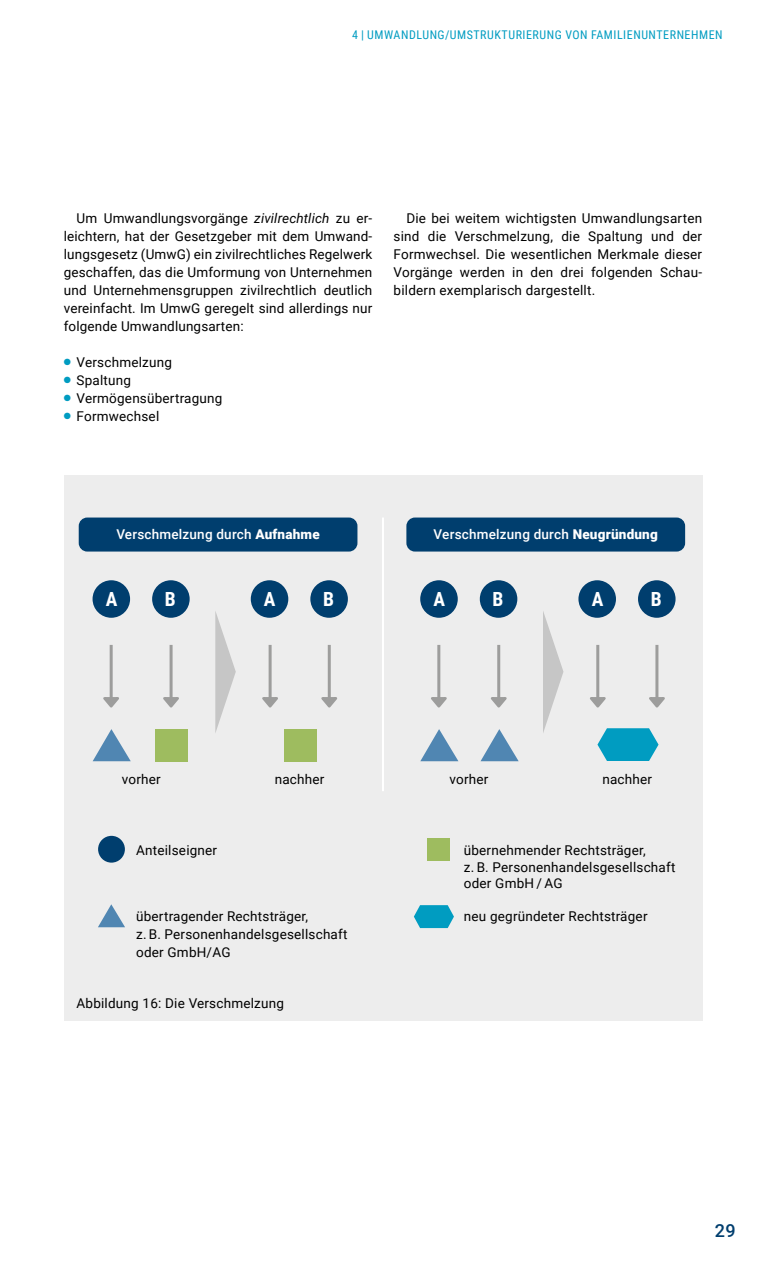
<style>
.page{position:relative;width:766px;height:1263px;background:#fff}
.page>*{position:absolute;margin:0;border:0;box-sizing:border-box;transform-origin:0 0}
.t1{font:700 19.5px "Roboto Condensed";color:#fff}
.t2{font:500 18px "Roboto";color:#003e6e}
.t3{font:13.5px/18px "Roboto";letter-spacing:.015em;color:#000;text-align:justify}
.t4{font:500 13.5px "Roboto";letter-spacing:.015em;color:#fff}
.t5{font:12px "Roboto Condensed";letter-spacing:.045em;color:#009cc1}
.s1{font-style:italic}
.s2{color:#009cc1}
.s3{font-weight:900}
</style>
<div class="page">
<div style="left:64px;top:475px;width:638px;height:546px;background:#ededed"></div>
<div style="left:79px;top:517px;width:278px;height:34px;background:#003e6e;border-radius:9px"></div>
<div style="left:406px;top:517px;width:279px;height:34px;background:#003e6e;border-radius:9px"></div>
<svg style="left:98px;top:904px;width:27px;height:23px"></svg>
<svg style="left:93px;top:729px;width:38px;height:32px"></svg>
<svg style="left:420px;top:729px;width:38px;height:32px"></svg>
<svg style="left:480px;top:729px;width:38px;height:32px"></svg>
<svg style="left:215px;top:611px;width:21px;height:122px"></svg>
<svg style="left:543px;top:611px;width:20px;height:122px"></svg>
<div style="left:426px;top:838px;width:23px;height:23px;background:#9ebc5f"></div>
<div style="left:155px;top:729px;width:32px;height:32px;background:#9ebc5f"></div>
<div style="left:284px;top:729px;width:32px;height:32px;background:#9ebc5f"></div>
<div style="left:98px;top:836px;width:27px;height:27px;background:#003e6e;border-radius:50%"></div>
<div style="left:92px;top:580px;width:38px;height:38px;background:#003e6e;border-radius:50%"></div>
<div style="left:420px;top:580px;width:37px;height:38px;background:#003e6e;border-radius:50%"></div>
<div style="left:251px;top:580px;width:37px;height:38px;background:#003e6e;border-radius:50%"></div>
<div style="left:578px;top:580px;width:37px;height:38px;background:#003e6e;border-radius:50%"></div>
<div style="left:152px;top:580px;width:38px;height:38px;background:#003e6e;border-radius:50%"></div>
<div style="left:479px;top:580px;width:38px;height:38px;background:#003e6e;border-radius:50%"></div>
<div style="left:310px;top:580px;width:38px;height:38px;background:#003e6e;border-radius:50%"></div>
<div style="left:637px;top:580px;width:38px;height:38px;background:#003e6e;border-radius:50%"></div>
<svg style="left:597px;top:728px;width:61px;height:33px;background:#26a9c8"></svg>
<svg style="left:414px;top:905px;width:40px;height:23px"></svg>
<hr style="left:110px;top:645px;width:3px;height:56px;background:#9d9d9c">
<svg style="left:103px;top:695px;width:16px;height:13px"></svg>
<hr style="left:437px;top:645px;width:3px;height:56px;background:#9d9d9c">
<svg style="left:431px;top:695px;width:16px;height:13px"></svg>
<hr style="left:268px;top:645px;width:3px;height:56px;background:#9d9d9c">
<svg style="left:262px;top:695px;width:16px;height:13px"></svg>
<hr style="left:596px;top:645px;width:3px;height:56px;background:#9d9d9c">
<svg style="left:590px;top:695px;width:16px;height:13px"></svg>
<hr style="left:169px;top:645px;width:3px;height:56px;background:#9d9d9c">
<svg style="left:163px;top:695px;width:16px;height:13px"></svg>
<hr style="left:497px;top:645px;width:3px;height:56px;background:#9d9d9c">
<svg style="left:491px;top:695px;width:16px;height:13px"></svg>
<hr style="left:328px;top:645px;width:3px;height:56px;background:#9d9d9c">
<svg style="left:321px;top:695px;width:16px;height:13px"></svg>
<hr style="left:655px;top:645px;width:3px;height:56px;background:#9d9d9c">
<svg style="left:649px;top:695px;width:16px;height:13px"></svg>
<hr style="left:382px;top:517px;width:2px;height:274px;background:#fff">
<p class="t5" style="left:352px;top:27px;width:372px">4 | UMWANDLUNG/UMSTRUKTURIERUNG VON FAMILIENUNTERNEHMEN</p>
<p class="t3" style="left:64px;top:208px;width:310px;text-indent:13px">Um Umwandlungsvorgänge <span class="s1">zivilrechtlich</span> zu er&shy;leichtern, hat der Gesetzgeber mit dem Umwand&shy;lungsgesetz (UmwG) ein zivilrechtliches Regelwerk geschaffen, das die Umformung von Unternehmen und Unternehmensgruppen zivilrechtlich deutlich vereinfacht. Im UmwG geregelt sind allerdings nur folgende Umwandlungsarten:</p>
<p class="t3" style="left:64px;top:352px;width:110px"><span class="s2">●</span> Verschmelzung</p>
<p class="t3" style="left:64px;top:370px;width:69px"><span class="s2">●</span> Spaltung</p>
<p class="t3" style="left:64px;top:388px;width:160px"><span class="s2">●</span> Vermögensübertragung</p>
<p class="t3" style="left:64px;top:406px;width:97px"><span class="s2">●</span> Formwechsel</p>
<p class="t3" style="left:393px;top:208px;width:310px;text-indent:13px">Die bei weitem wichtigsten Umwandlungsarten sind die Verschmelzung, die Spaltung und der Formwechsel. Die wesentlichen Merkmale dieser Vorgänge werden in den drei folgenden Schau&shy;bildern exemplarisch dargestellt.</p>
<p class="t4" style="left:116px;top:524px;width:205px">Verschmelzung durch <span class="s3">Aufnahme</span></p>
<p class="t4" style="left:433px;top:524px;width:226px">Verschmelzung durch <span class="s3">Neugründung</span></p>
<h1 class="t1" style="left:106px;top:585px;width:13px">A</h1>
<h1 class="t1" style="left:165px;top:585px;width:12px">B</h1>
<h1 class="t1" style="left:264px;top:585px;width:13px">A</h1>
<h1 class="t1" style="left:323px;top:585px;width:12px">B</h1>
<h1 class="t1" style="left:433px;top:585px;width:13px">A</h1>
<h1 class="t1" style="left:492px;top:585px;width:12px">B</h1>
<h1 class="t1" style="left:591px;top:585px;width:13px">A</h1>
<h1 class="t1" style="left:650px;top:585px;width:12px">B</h1>
<p class="t3" style="left:122px;top:770px;width:40px">vorher</p>
<p class="t3" style="left:275px;top:770px;width:51px">nachher</p>
<p class="t3" style="left:449px;top:770px;width:40px">vorher</p>
<p class="t3" style="left:602px;top:770px;width:51px">nachher</p>
<p class="t3" style="left:136px;top:841px;width:82px">Anteilseigner</p>
<p class="t3" style="left:463px;top:842px;width:213px;line-height:16.5px;text-align:left">übernehmender Rechtsträger,<br>z. B. Personenhandelsgesellschaft oder GmbH / AG</p>
<p class="t3" style="left:136px;top:907px;width:213px;text-align:left">übertragender Rechtsträger,<br>z. B. Personenhandelsgesellschaft oder GmbH/AG</p>
<p class="t3" style="left:463px;top:907px;width:185px">neu gegründeter Rechtsträger</p>
<p class="t3" style="left:77px;top:993px;width:209px">Abbildung 16: Die Verschmelzung</p>
<h2 class="t2" style="left:714px;top:1218px;width:23px">29</h2>
</div>
